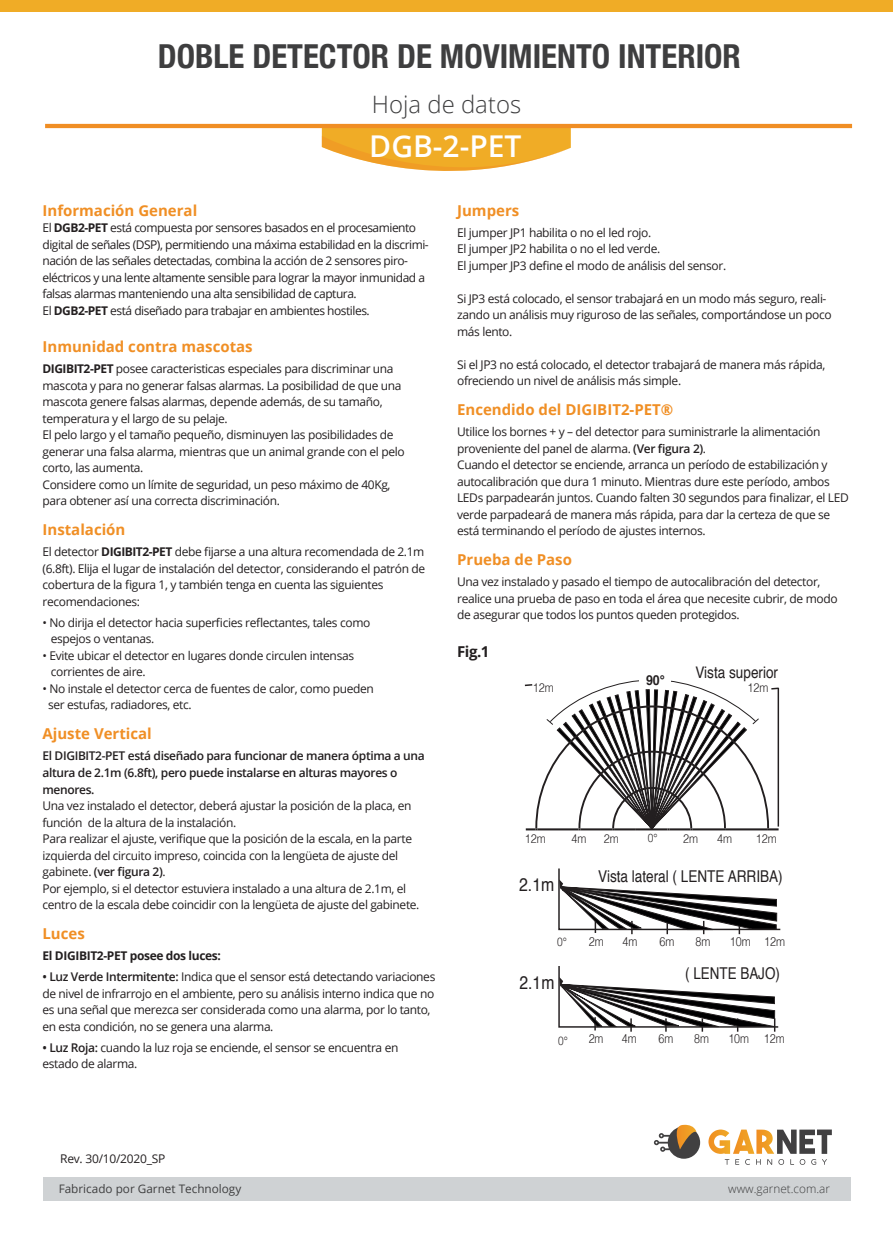
<style>
.page{position:relative;width:893px;height:1242px;background:#fff}
.page>*{position:absolute;margin:0;border:0;box-sizing:border-box;transform-origin:0 0}
.t1{font:700 condensed 33px "Helvetica Neue";color:#3e3e3f}
.t2{font:600 30px "Open Sans";color:#fff}
.t3{font:300 24px "Open Sans";color:#3e3e3f}
.t4{font:18.3px "Helvetica";color:#231f20;scale:.86 1}
.t5{font:16.2px "Helvetica";color:#231f20;scale:.83 1}
.t6{font:15.9px "Helvetica";color:#231f20;scale:.85 1}
.t7{font:700 15px "Open Sans";color:#f08f25}
.t8{font:700 15px "Open Sans";color:#231f20}
.t9{font:700 13.65px "Helvetica";color:#231f20;scale:.91 1}
.t10{font:300 12.6px "Helvetica";color:#231f20;scale:.84 1}
.t11{font:300 12.6px "Helvetica";color:#231f20;scale:.85 1}
.t12{font:300 12.45px "Helvetica";color:#231f20;scale:.87 1}
.t13{font:12px/16.5px "Open Sans";letter-spacing:-.03em;color:#231f20}
.t14{font:600 12px "Open Sans";letter-spacing:-.03em;color:#231f20}
.t15{font:700 12px "Open Sans";letter-spacing:-.03em;color:#231f20}
.t16{font:300 12px "Helvetica";color:#231f20;scale:.84 1}
.t17{font:300 12px "Helvetica";color:#231f20;scale:.85 1}
.t18{font:11.7px "Open Sans";color:#3e3e3f}
.t19{font:300 11.7px "Open Sans";color:#3e3e3f}
.t20{font:300 11.7px "Helvetica";color:#231f20;scale:.87 1}
.s1{font-weight:700}
.s2{font-weight:400}
.s3{font-weight:600}
</style>
<div class="page">
<svg style="left:322px;top:128px;width:249px;height:43px"></svg>
<div style="left:0;top:0;width:893px;height:11px;background:#f0ac26"></div>
<hr style="left:45px;top:124px;width:807px;height:4px;background:#f08e24">
<div style="left:43px;top:1176px;width:807px;height:24px;background:#cfd2d4"></div>
<svg style="left:708px;top:1129px;width:124px;height:35px"></svg>
<svg style="left:654px;top:1124px;width:46px;height:34px"></svg>
<svg style="left:558px;top:966px;width:221px;height:65px"></svg>
<svg style="left:524px;top:680px;width:257px;height:254px"></svg>
<p class="t1" style="left:158px;top:29px;width:585px">DOBLE DETECTOR DE MOVIMIENTO INTERIOR</p>
<h3 class="t3" style="left:372px;top:87px;width:151px">Hoja de datos</h3>
<p class="t2" style="left:369px;top:126px;width:154px">DGB-2-PET</p>
<p class="t7" style="left:43px;top:199px;width:156px">Información General</p>
<p class="t13" style="left:43px;top:219px;width:388px">El <span class="s1">DGB2-PET</span> está compuesta por sensores basados en el procesamiento digital de señales (DSP), permitiendo una máxima estabilidad en la discrimi&shy;nación de las señales detectadas, combina la acción de 2 sensores piro&shy;eléctricos y una lente altamente sensible para lograr la mayor inmunidad a falsas alarmas manteniendo una alta sensibilidad de captura.</p>
<p class="t13" style="left:43px;top:302px;width:329px">El <span class="s1">DGB2-PET</span> está diseñado para trabajar en ambientes hostiles.</p>
<p class="t7" style="left:43px;top:336px;width:212px">Inmunidad contra mascotas</p>
<p class="t13" style="left:43px;top:360px;width:353px"><span class="s1">DIGIBIT2-PET</span> posee caracteristicas especiales para discriminar una</p>
<p class="t13" style="left:43px;top:377px;width:361px">mascota y para no generar falsas alarmas. La posibilidad de que una</p>
<p class="t13" style="left:43px;top:393px;width:342px">mascota genere falsas alarmas, depende además, de su tamaño,</p>
<p class="t13" style="left:43px;top:410px;width:187px">temperatura y el largo de su pelaje.</p>
<p class="t13" style="left:43px;top:426px;width:352px">El pelo largo y el tamaño pequeño, disminuyen las posibilidades de</p>
<p class="t13" style="left:43px;top:443px;width:364px">generar una falsa alarma, mientras que un animal grande con el pelo corto, las aumenta.</p>
<p class="t13" style="left:43px;top:476px;width:350px">Considere como un límite de seguridad, un peso máximo de 40Kg,</p>
<p class="t13" style="left:43px;top:492px;width:239px">para obtener así una correcta discriminación.</p>
<p class="t7" style="left:43px;top:519px;width:84px">Instalación</p>
<p class="t13" style="left:43px;top:543px;width:384px;text-align:justify">El detector <span class="s1">DIGIBIT2-PET</span> debe fijarse a una altura recomendada de 2.1m (6.8ft). Elija el lugar de instalación del detector, considerando el patrón de cobertura de la figura 1, y también tenga en cuenta las siguientes</p>
<p class="t13" style="left:43px;top:593px;width:99px">recomendaciones:</p>
<p class="t13" style="left:43px;top:614px;width:329px">• No dirija el detector hacia superficies reflectantes, tales como</p>
<p class="t13" style="left:51px;top:630px;width:105px">espejos o ventanas.</p>
<p class="t13" style="left:43px;top:647px;width:313px">• Evite ubicar el detector en lugares donde circulen intensas</p>
<p class="t13" style="left:51px;top:663px;width:96px">corrientes de aire.</p>
<p class="t13" style="left:43px;top:680px;width:333px">• No instale el detector cerca de fuentes de calor, como pueden</p>
<p class="t13" style="left:48px;top:696px;width:145px">ser estufas, radiadores, etc.</p>
<p class="t7" style="left:43px;top:723px;width:111px">Ajuste Vertical</p>
<p class="t14" style="left:43px;top:747px;width:384px">El DIGIBIT2-PET está diseñado para funcionar de manera óptima a una</p>
<p class="t14" style="left:43px;top:764px;width:356px">altura de 2.1m (6.8ft), pero puede instalarse en alturas mayores o</p>
<p class="t14" style="left:43px;top:780px;width:54px">menores.</p>
<p class="t13" style="left:43px;top:797px;width:370px">Una vez instalado el detector, deberá ajustar la posición de la placa, en función de la altura de la instalación.</p>
<p class="t13" style="left:43px;top:830px;width:371px">Para realizar el ajuste, verifique que la posición de la escala, en la parte izquierda del circuito impreso, coincida con la lengüeta de ajuste del</p>
<p class="t14" style="left:43px;top:863px;width:125px"><span class="s2">gabinete.</span> (ver figura 2)<span class="s2">.</span></p>
<p class="t13" style="left:43px;top:879px;width:365px">Por ejemplo, si el detector estuviera instalado a una altura de 2.1m, el</p>
<p class="t13" style="left:43px;top:896px;width:378px">centro de la escala debe coincidir con la lengüeta de ajuste del gabinete.</p>
<p class="t7" style="left:43px;top:922px;width:44px">Luces</p>
<p class="t15" style="left:43px;top:947px;width:180px">El DIGIBIT2-PET posee dos luces:</p>
<p class="t13" style="left:43px;top:968px;width:394px"><span class="s3">• Luz Verde Intermitente:</span> Indica que el sensor está detectando variaciones de nivel de infrarrojo en el ambiente, pero su análisis interno indica que no es una señal que merezca ser considerada como una alarma, por lo tanto, en esta condición, no se genera una alarma.</p>
<p class="t13" style="left:43px;top:1038px;width:357px"><span class="s3">• Luz Roja:</span> cuando la luz roja se enciende, el sensor se encuentra en estado de alarma.</p>
<p class="t7" style="left:457px;top:199px;width:64px">Jumpers</p>
<p class="t13" style="left:457px;top:224px;width:196px">El jumper JP1 habilita o no el led rojo.</p>
<p class="t13" style="left:457px;top:240px;width:205px">El jumper JP2 habilita o no el led verde.</p>
<p class="t13" style="left:457px;top:257px;width:271px">El jumper JP3 define el modo de análisis del sensor.</p>
<p class="t13" style="left:457px;top:290px;width:376px">Si JP3 está colocado, el sensor trabajará en un modo más seguro, reali&shy;zando un análisis muy riguroso de las señales, comportándose un poco más lento.</p>
<p class="t13" style="left:457px;top:356px;width:370px">Si el JP3 no está colocado, el detector trabajará de manera más rápida, ofreciendo un nivel de análisis más simple.</p>
<p class="t7" style="left:457px;top:399px;width:218px">Encendido del DIGIBIT2-PET®</p>
<p class="t13" style="left:457px;top:423px;width:365px">Utilice los bornes + y – del detector para suministrarle la alimentación proveniente del panel de alarma. <span class="s3">(Ver figura 2)</span>.</p>
<p class="t13" style="left:457px;top:456px;width:393px">Cuando el detector se enciende, arranca un período de estabilización y autocalibración que dura 1 minuto. Mientras dure este período, ambos LEDs parpadearán juntos. Cuando falten 30 segundos para finalizar, el LED verde parpadeará de manera más rápida, para dar la certeza de que se está terminando el período de ajustes internos.</p>
<p class="t7" style="left:457px;top:549px;width:116px">Prueba de Paso</p>
<p class="t13" style="left:457px;top:573px;width:382px">Una vez instalado y pasado el tiempo de autocalibración del detector, realice una prueba de paso en toda el área que necesite cubrir, de modo de asegurar que todos los puntos queden protegidos.</p>
<p class="t8" style="left:457px;top:640px;width:34px">Fig.1</p>
<h3 class="t6" style="left:695px;top:660px;width:99px">Vista superior</h3>
<p class="t9" style="left:646px;top:668px;width:22px">90°</p>
<p class="t12" style="left:533px;top:677px;width:26px">12m</p>
<p class="t12" style="left:747px;top:677px;width:26px">12m</p>
<p class="t12" style="left:525px;top:827px;width:26px">12m</p>
<h3 class="t4" style="left:519px;top:870px;width:42px">2.1m</h3>
<p class="t12" style="left:571px;top:827px;width:19px">4m</p>
<p class="t12" style="left:604px;top:827px;width:19px">2m</p>
<p class="t20" style="left:648px;top:827px;width:13px">0°</p>
<p class="t12" style="left:683px;top:827px;width:19px">2m</p>
<p class="t12" style="left:717px;top:827px;width:19px">4m</p>
<p class="t12" style="left:756px;top:827px;width:26px">12m</p>
<h3 class="t5" style="left:598px;top:863px;width:224px">Vista lateral ( LENTE ARRIBA)</h3>
<p class="t17" style="left:557px;top:931px;width:13px">0°</p>
<p class="t11" style="left:589px;top:930px;width:19px">2m</p>
<p class="t11" style="left:622px;top:930px;width:19px">4m</p>
<p class="t11" style="left:659px;top:930px;width:19px">6m</p>
<p class="t11" style="left:695px;top:930px;width:19px">8m</p>
<p class="t11" style="left:730px;top:930px;width:66px">10m 12m</p>
<h3 class="t4" style="left:520px;top:968px;width:42px">2.1m</h3>
<h3 class="t5" style="left:685px;top:960px;width:116px">( LENTE BAJO)</h3>
<p class="t16" style="left:558px;top:1029px;width:13px">0°</p>
<p class="t10" style="left:589px;top:1028px;width:19px">2m</p>
<p class="t10" style="left:622px;top:1028px;width:19px">4m</p>
<p class="t10" style="left:658px;top:1028px;width:19px">6m</p>
<p class="t10" style="left:694px;top:1028px;width:19px">8m</p>
<p class="t10" style="left:728px;top:1028px;width:68px">10m 12m</p>
<p class="t13" style="left:60px;top:1150px;width:107px">Rev. 30/10/2020_SP</p>
<p class="t18" style="left:59px;top:1180px;width:184px">Fabricado por Garnet Technology</p>
<p class="t19" style="left:728px;top:1180px;width:103px">www.garnet.com.ar</p>
</div>
